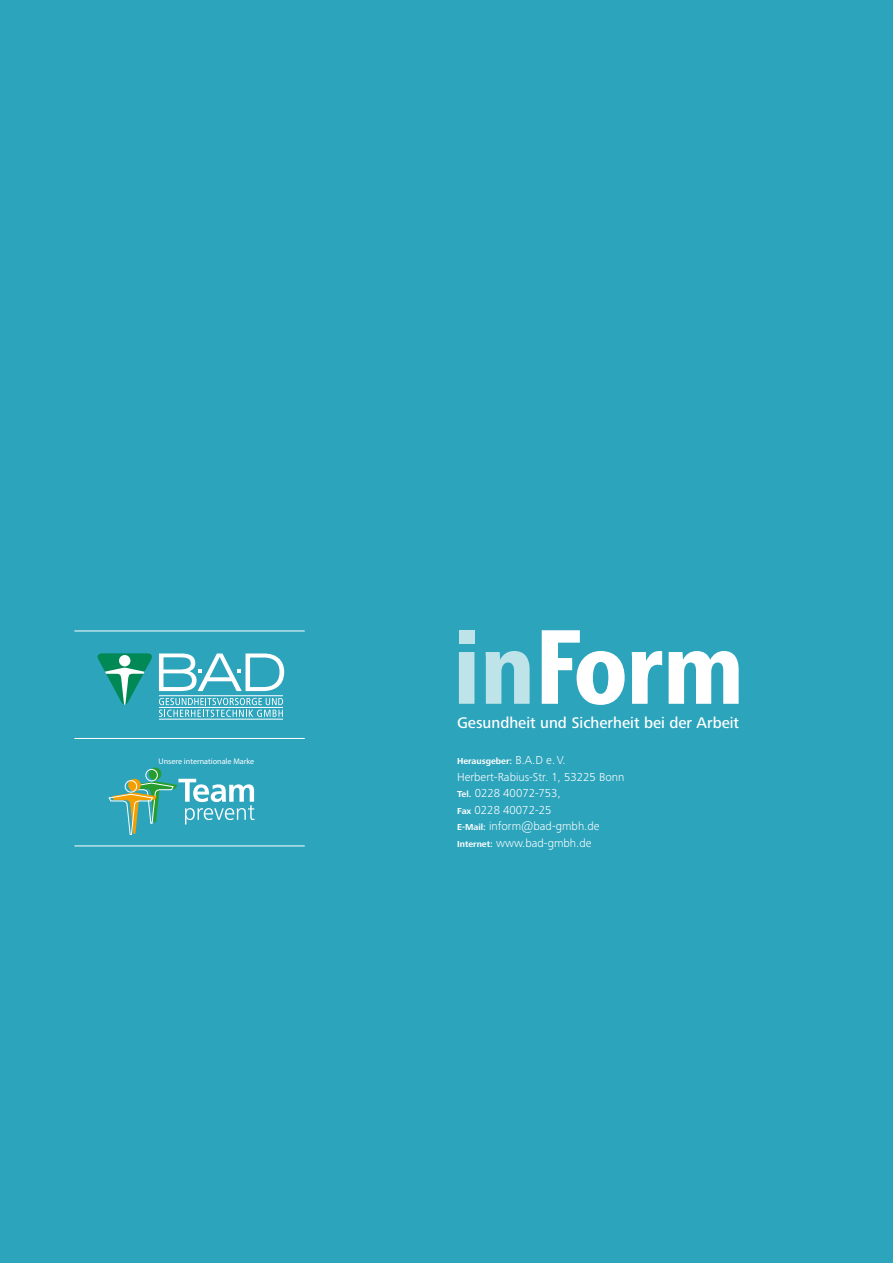
<style>
.page{position:relative;width:893px;height:1263px;background:#2ca4bc}
.page>*{position:absolute;margin:0;border:0;box-sizing:border-box;transform-origin:0 0}
.t1{font:500 15.9px "Frutiger Next Pro";color:#fff}
.t2{font:300 12px/16.5px "Frutiger Next Pro";color:#fff}
.t3{font:700 9px "Frutiger Next Pro";color:#fff}
.t4{font:8.1px "Myriad Pro";color:#fff}
.s1{font-weight:300;font-size:12px}
.s2{font-weight:700;font-size:9px}
</style>
<div class="page">
<hr style="left:74px;top:631px;width:231px;height:1px;background:#fff">
<hr style="left:74px;top:738px;width:231px;height:1px;background:#fff">
<hr style="left:74px;top:846px;width:231px;height:1px;background:#fff">
<hr style="left:159px;top:719px;width:124px;height:1px;background:#fff">
<hr style="left:159px;top:695px;width:124px;height:1px;background:#fff">
<svg style="left:159px;top:698px;width:124px;height:19px"></svg>
<svg style="left:97px;top:653px;width:55px;height:52px"></svg>
<div style="left:119px;top:655px;width:11px;height:11px;background:#fff;border-radius:50%"></div>
<svg style="left:159px;top:653px;width:125px;height:38px"></svg>
<div style="left:149px;top:768px;width:12px;height:12px;border:1px solid #269d2e;border-radius:50%"></div>
<svg style="left:108px;top:769px;width:147px;height:66px"></svg>
<svg style="left:459px;top:651px;width:71px;height:53px"></svg>
<div style="left:459px;top:630px;width:16px;height:13px;background:#bee3e9"></div>
<svg style="left:669px;top:651px;width:70px;height:53px"></svg>
<svg style="left:542px;top:630px;width:83px;height:75px"></svg>
<svg style="left:632px;top:651px;width:30px;height:53px"></svg>
<h1 class="t1" style="left:457px;top:714px;width:284px">Gesundheit und Sicherheit bei der Arbeit</h1>
<p class="t4" style="left:158px;top:756px;width:97px">Unsere internationale Marke</p>
<p class="t3" style="left:457px;top:756px;width:110px">Herausgeber: <span class="s1">B.A.D e.V.</span></p>
<p class="t2" style="left:457px;top:768px;width:169px">Herbert-Rabius-Str. 1, 53225 Bonn<br><span class="s2">Tel.</span> 0228 40072-753,<br><span class="s2">Fax</span> 0228 40072-25<br><span class="s2">E-Mail:</span> inform@bad-gmbh.de<br><span class="s2">Internet:</span> www.bad-gmbh.de</p>
</div>
